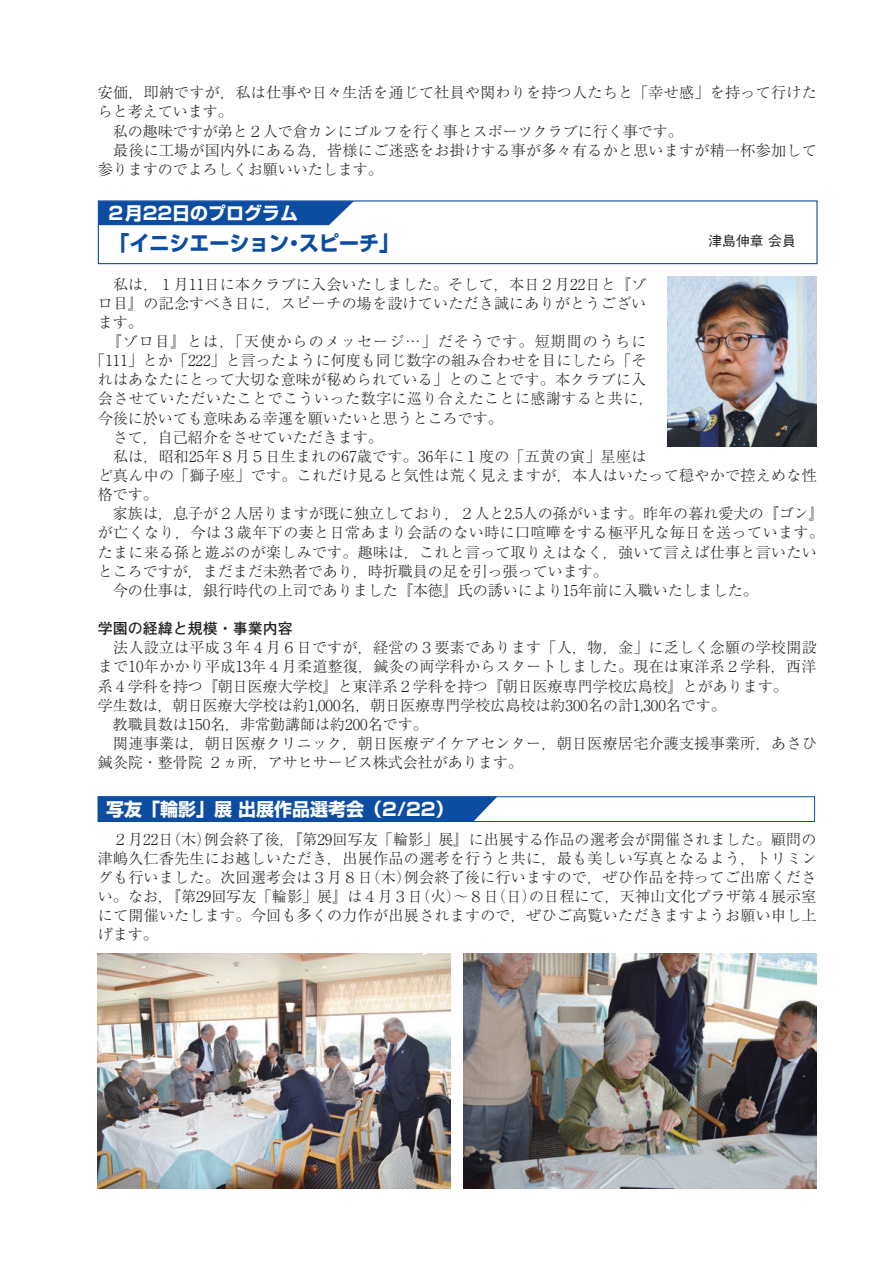
<style>
.page{position:relative;width:893px;height:1263px;background:#fff}
.page>*{position:absolute;margin:0;border:0;box-sizing:border-box;transform-origin:0 0}
.t1{font:700 21px "Shin Go Pro";color:#0d4da1;scale:.95 1}
.t2{font:700 18px "Shin Go Pro";color:#fff}
.t3{font:300 15px/19.2px "Ryumin Pro";letter-spacing:.015em;color:#231f20}
.t4{font:300 15px "Ryumin Pro";letter-spacing:.075em;color:#231f20}
.t5{font:700 15px "Futo Go B101 Pro";color:#231f20}
.t6{font:500 13.8px "Gothic BBB Pro";color:#231f20}
</style>
<div class="page">
<div style="left:100px;top:202px;width:253px;height:23px;background:#0d4da1"></div>
<div style="left:98px;top:200px;width:720px;height:64px;border:1px solid #0d4da1"></div>
<div style="left:100px;top:798px;width:396px;height:22px;background:#0d4da1"></div>
<div style="left:98px;top:796px;width:717px;height:26px;border:1px solid #0d4da1"></div>
<img style="left:668px;top:276px;width:148px;height:170px">
<img style="left:98px;top:954px;width:353px;height:234px">
<img style="left:463px;top:954px;width:353px;height:234px">
<p class="t3" style="left:98px;top:82px;width:720px">安価，即納ですが，私は仕事や日々生活を通じて社員や関わりを持つ人たちと「幸せ感」を持って行けたらと考えています。<br>　私の趣味ですが弟と２人で倉カンにゴルフを行く事とスポーツクラブに行く事です。<br>　最後に工場が国内外にある為，皆様にご迷惑をお掛けする事が多々有るかと思いますが精一杯参加して参りますのでよろしくお願いいたします。</p>
<p class="t2" style="left:107px;top:199px;width:193px">２月22日のプログラム</p>
<h1 class="t1" style="left:110px;top:226px;width:306px">「イニシエーション・スピーチ」</h1>
<p class="t6" style="left:708px;top:229px;width:89px">津島伸章 会員</p>
<p class="t3" style="left:98px;top:273px;width:550px">　私は，１月11日に本クラブに入会いたしました。そして，本日２月22日と『ゾ</p>
<p class="t3" style="left:98px;top:292px;width:550px">ロ目』の記念すべき日に，スピーチの場を設けていただき誠にありがとうござい</p>
<p class="t3" style="left:98px;top:311px;width:46px">ます。</p>
<p class="t4" style="left:98px;top:330px;width:550px">　『ゾロ目』とは，「天使からのメッセージ…」だそうです。短期間のうちに</p>
<p class="t3" style="left:90px;top:350px;width:558px">「111」とか「222」と言ったように何度も同じ数字の組み合わせを目にしたら「そ</p>
<p class="t3" style="left:98px;top:369px;width:550px">れはあなたにとって大切な意味が秘められている」とのことです。本クラブに入</p>
<p class="t3" style="left:98px;top:388px;width:558px">会させていただいたことでこういった数字に巡り合えたことに感謝すると共に，</p>
<p class="t3" style="left:98px;top:407px;width:407px">今後に於いても意味ある幸運を願いたいと思うところです。</p>
<p class="t3" style="left:98px;top:426px;width:287px">　さて，自己紹介をさせていただきます。</p>
<p class="t3" style="left:98px;top:445px;width:550px">　私は，昭和25年８月５日生まれの67歳です。36年に１度の「五黄の寅」星座は</p>
<p class="t3" style="left:98px;top:465px;width:720px">ど真ん中の「獅子座」です。これだけ見ると気性は荒く見えますが，本人はいたって穏やかで控えめな性</p>
<p class="t3" style="left:98px;top:484px;width:61px">格です。</p>
<p class="t3" style="left:98px;top:503px;width:728px">　家族は，息子が２人居りますが既に独立しており，２人と2.5人の孫がいます。昨年の暮れ愛犬の『ゴン』</p>
<p class="t3" style="left:98px;top:522px;width:728px">が亡くなり，今は３歳年下の妻と日常あまり会話のない時に口喧嘩をする極平凡な毎日を送っています。</p>
<p class="t3" style="left:98px;top:541px;width:720px">たまに来る孫と遊ぶのが楽しみです。趣味は，これと言って取りえはなく，強いて言えば仕事と言いたい</p>
<p class="t3" style="left:98px;top:560px;width:512px">ところですが，まだまだ未熟者であり，時折職員の足を引っ張っています。</p>
<p class="t3" style="left:98px;top:579px;width:662px">　今の仕事は，銀行時代の上司でありました『本德』氏の誘いにより15年前に入職いたしました。</p>
<p class="t5" style="left:98px;top:616px;width:197px">学園の経緯と規模・事業内容</p>
<p class="t3" style="left:98px;top:637px;width:720px">　法人設立は平成３年４月６日ですが，経営の３要素であります「人，物，金」に乏しく念願の学校開設まで10年かかり平成13年４月柔道整復，鍼灸の両学科からスタートしました。現在は東洋系２学科，西洋系４学科を持つ『朝日医療大学校』と東洋系２学科を持つ『朝日医療専門学校広島校』とがあります。<br>学生数は，朝日医療大学校は約1,000名，朝日医療専門学校広島校は約300名の計1,300名です。<br>　教職員数は150名，非常勤講師は約200名です。<br>　関連事業は，朝日医療クリニック，朝日医療デイケアセンター，朝日医療居宅介護支援事業所，あさひ鍼灸院・整骨院 ２ヵ所，アサヒサービス株式会社があります。</p>
<p class="t2" style="left:106px;top:795px;width:349px">写友「輪影」展出展作品選考会（2/22）</p>
<p class="t3" style="left:98px;top:828px;width:720px;text-align:justify">　２月22日（木）例会終了後，『第29回写友「輪影」展』に出展する作品の選考会が開催されました。顧問の津嶋久仁香先生にお越しいただき，出展作品の選考を行うと共に，最も美しい写真となるよう，トリミングも行いました。次回選考会は３月８日（木）例会終了後に行いますので，ぜひ作品を持ってご出席ください。なお，『第29回写友「輪影」展』は４月３日（火）〜８日（日）の日程にて，天神山文化プラザ第４展示室にて開催いたします。今回も多くの力作が出展されますので，ぜひご高覧いただきますようお願い申し上げます。</p>
</div>
